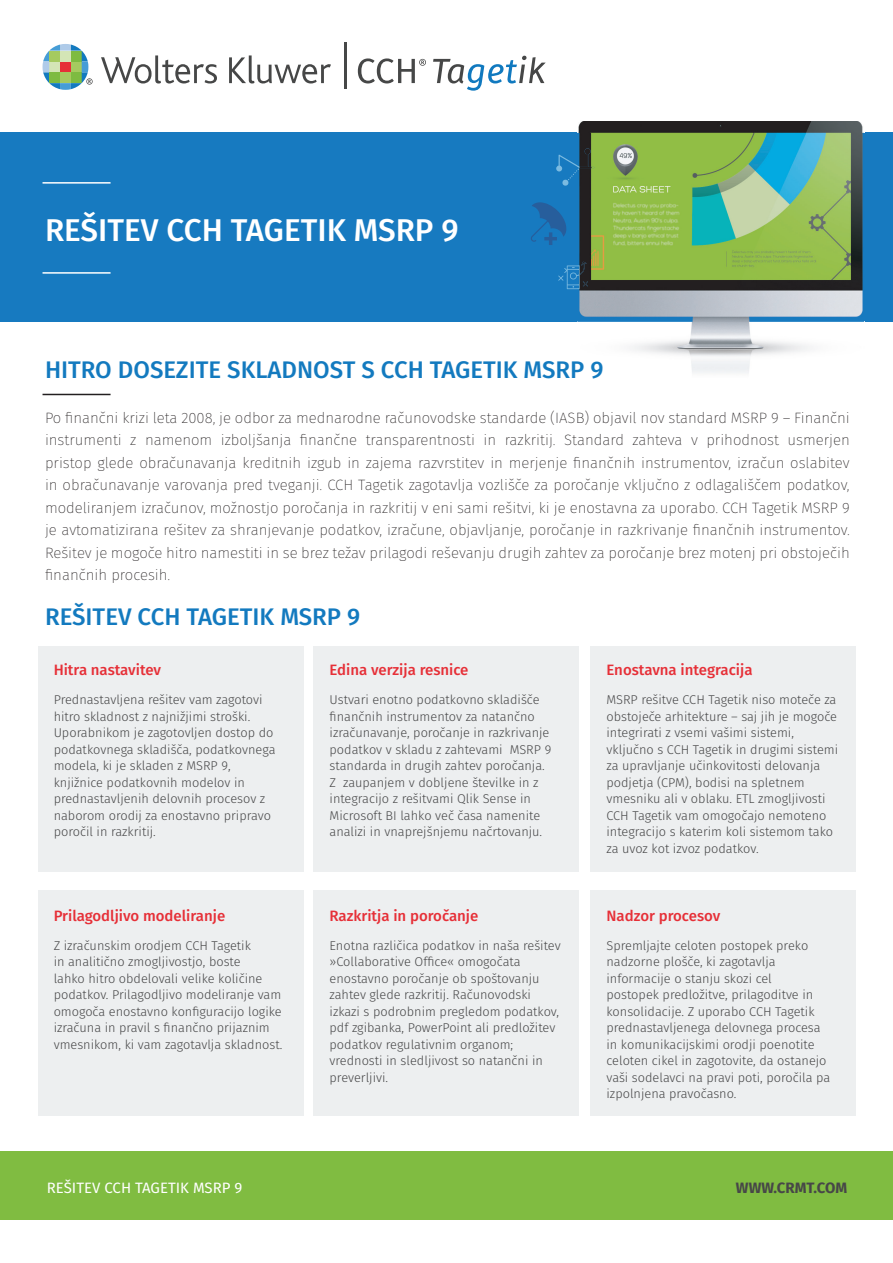
<style>
.page{position:relative;width:893px;height:1263px;background:#fff}
.page>*{position:absolute;margin:0;border:0;box-sizing:border-box;transform-origin:0 0}
.t1{font:500 31.5px "Fira Sans";color:#fff}
.t2{font:500 24px "Fira Sans";color:#137abf}
.t3{font:200 15px/22.5px "Fira Sans";color:#231f20;text-align:justify}
.t4{font:500 15px "Fira Sans";color:#e62f37}
.t5{font:15px "Fira Sans";color:#fff}
.t6{font:700 15px "Fira Sans";color:#474748}
.t7{font:300 12.75px/16.5px "Fira Sans";color:#474748}
</style>
<div class="page">
<div style="left:38px;top:890px;width:266px;height:225px;background:#edeff0"></div>
<div style="left:314px;top:890px;width:265px;height:225px;background:#edeff0"></div>
<div style="left:590px;top:890px;width:266px;height:225px;background:#edeff0"></div>
<div style="left:38px;top:646px;width:266px;height:226px;background:#edeff0"></div>
<div style="left:314px;top:646px;width:265px;height:226px;background:#edeff0"></div>
<div style="left:590px;top:646px;width:266px;height:226px;background:#edeff0"></div>
<div style="left:0;top:133px;width:893px;height:189px;background:#177ac0"></div>
<div style="left:0;top:1151px;width:893px;height:69px;background:#80bc41"></div>
<svg style="left:531px;top:202px;width:36px;height:43px"></svg>
<img style="left:577px;top:121px;width:287px;height:252px">
<svg style="left:556px;top:148px;width:38px;height:39px"></svg>
<svg style="left:558px;top:262px;width:30px;height:27px"></svg>
<img style="left:577px;top:262px;width:10px;height:27px">
<hr style="left:344px;top:43px;width:2px;height:46px;background:#464747">
<svg style="left:358px;top:58px;width:68px;height:25px"></svg>
<svg style="left:433px;top:56px;width:113px;height:35px"></svg>
<svg style="left:101px;top:55px;width:116px;height:29px"></svg>
<svg style="left:229px;top:55px;width:102px;height:29px"></svg>
<svg style="left:43px;top:44px;width:50px;height:46px"></svg>
<hr style="left:43px;top:182px;width:68px;height:2px;background:#fff">
<hr style="left:43px;top:272px;width:68px;height:2px;background:#fff">
<hr style="left:43px;top:394px;width:68px;height:1px;background:#231f20">
<h1 class="t1" style="left:45px;top:204px;width:415px">REŠITEV CCH TAGETIK MSRP 9</h1>
<h2 class="t2" style="left:45px;top:350px;width:560px">HITRO DOSEZITE SKLADNOST S CCH TAGETIK MSRP 9</h2>
<p class="t3" style="left:45px;top:406px;width:806px">Po finančni krizi leta 2008, je odbor za mednarodne računovodske standarde (IASB) objavil nov standard MSRP 9 – Finančni instrumenti z namenom izboljšanja finančne transparentnosti in razkritij. Standard zahteva v prihodnost usmerjen pristop glede obračunavanja kreditnih izgub in zajema razvrstitev in merjenje finančnih instrumentov, izračun oslabitev in obračunavanje varovanja pred tveganji. CCH Tagetik zagotavlja vozlišče za poročanje vključno z odlagališčem podatkov, modeliranjem izračunov, možnostjo poročanja in razkritij v eni sami rešitvi, ki je enostavna za uporabo. CCH Tagetik MSRP 9 je avtomatizirana rešitev za shranjevanje podatkov, izračune, objavljanje, poročanje in razkrivanje finančnih instrumentov.<br>Rešitev je mogoče hitro namestiti in se brez težav prilagodi reševanju drugih zahtev za poročanje brez motenj pri obstoječih finančnih procesih.</p>
<h2 class="t2" style="left:45px;top:597px;width:317px">REŠITEV CCH TAGETIK MSRP 9</h2>
<p class="t4" style="left:54px;top:658px;width:109px">Hitra nastavitev</p>
<p class="t7" style="left:54px;top:691px;width:223px">Prednastavljena rešitev vam zagotovi hitro skladnost z najnižjimi stroški.<br>Uporabnikom je zagotovljen dostop do podatkovnega skladišča, podatkovnega modela, ki je skladen z MSRP 9, knjižnice podatkovnih modelov in prednastavljenih delovnih procesov z naborom orodij za enostavno pripravo poročil in razkritij.</p>
<p class="t4" style="left:330px;top:658px;width:140px">Edina verzija resnice</p>
<p class="t7" style="left:330px;top:691px;width:223px">Ustvari enotno podatkovno skladišče finančnih instrumentov za natančno izračunavanje, poročanje in razkrivanje podatkov v skladu z zahtevami MSRP 9 standarda in drugih zahtev poročanja.<br>Z zaupanjem v dobljene številke in z integracijo z rešitvami Qlik Sense in Microsoft BI lahko več časa namenite analizi in vnaprejšnjemu načrtovanju.</p>
<p class="t4" style="left:606px;top:658px;width:148px">Enostavna integracija</p>
<p class="t7" style="left:606px;top:691px;width:233px">MSRP rešitve CCH Tagetik niso moteče za obstoječe arhitekture – saj jih je mogoče integrirati z vsemi vašimi sistemi, vključno s CCH Tagetik in drugimi sistemi za upravljanje učinkovitosti delovanja podjetja (CPM), bodisi na spletnem vmesniku ali v oblaku. ETL zmogljivosti CCH Tagetik vam omogočajo nemoteno integracijo s katerim koli sistemom tako za uvoz kot izvoz podatkov.</p>
<p class="t4" style="left:54px;top:903px;width:173px">Prilagodljivo modeliranje</p>
<p class="t7" style="left:54px;top:937px;width:230px">Z izračunskim orodjem CCH Tagetik<br>in analitično zmogljivostjo, boste<br>lahko hitro obdelovali velike količine podatkov. Prilagodljivo modeliranje vam omogoča enostavno konfiguracijo logike izračuna in pravil s finančno prijaznim vmesnikom, ki vam zagotavlja skladnost.</p>
<p class="t4" style="left:330px;top:903px;width:150px">Razkritja in poročanje</p>
<p class="t7" style="left:330px;top:937px;width:233px">Enotna različica podatkov in naša rešitev »Collaborative Office« omogočata enostavno poročanje ob spoštovanju zahtev glede razkritij. Računovodski izkazi s podrobnim pregledom podatkov, pdf zgibanka, PowerPoint ali predložitev podatkov regulativnim organom; vrednosti in sledljivost so natančni in preverljivi.</p>
<p class="t4" style="left:606px;top:903px;width:115px">Nadzor procesov</p>
<p class="t7" style="left:606px;top:937px;width:225px">Spremljajte celoten postopek preko nadzorne plošče, ki zagotavlja informacije o stanju skozi cel<br>postopek predložitve, prilagoditve in konsolidacije. Z uporabo CCH Tagetik prednastavljenega delovnega procesa in komunikacijskimi orodji poenotite celoten cikel in zagotovite, da ostanejo vaši sodelavci na pravi poti, poročila pa izpolnjena pravočasno.</p>
<p class="t5" style="left:47px;top:1176px;width:197px">REŠITEV CCH TAGETIK MSRP 9</p>
<p class="t6" style="left:736px;top:1175px;width:113px">WWW.CRMT.COM</p>
</div>
